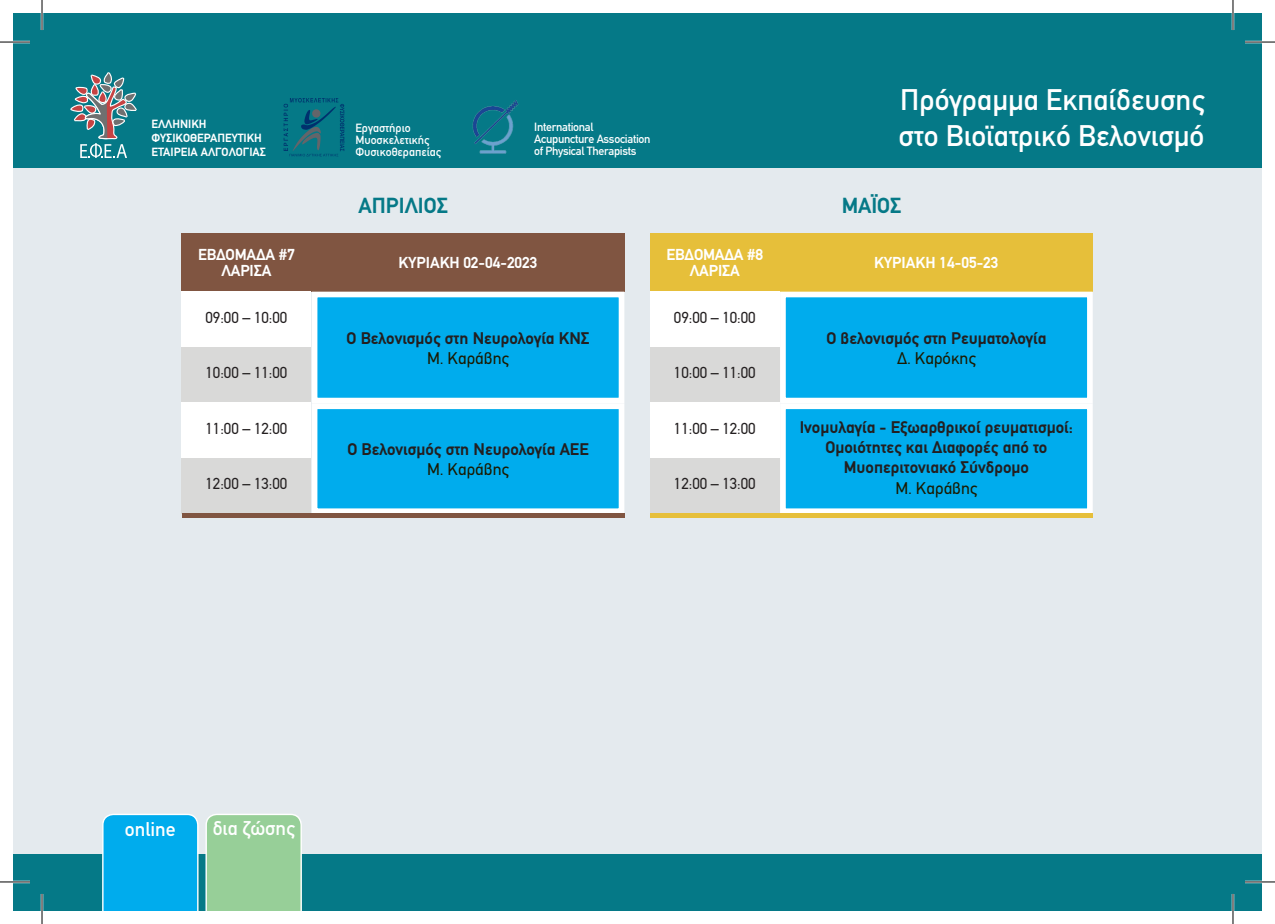
<style>
.page{position:relative;width:1275px;height:924px;background:#fff}
.page>*{position:absolute;margin:0;border:0;box-sizing:border-box;transform-origin:0 0}
.t1{font:500 30px/36px "PF Din Text";color:#fff}
.t2{font:700 22px "PF Din Text";color:#057987}
.t3{font:500 20px "PF Din Text";color:#fff}
.t4{font:700 17px/20.4px "PF Din Text";color:#231f20;text-align:center}
.t5{font:17px "PF Din Text";color:#1b1a00}
.t6{font:16px "PF Din Text";color:#231f20}
.t7{font:700 16px/16px "PF Din Text";letter-spacing:-.01em;color:#fff;text-align:center}
.t8{font:500 12px/12px "PF Din Text";letter-spacing:-.025em;color:#fff}
.t9{font:700 12px/14px "PF Din Text";color:#fff}
.t10{font:500 12px/12px "PF Din Text";color:#fff}
</style>
<div class="page">
<div style="left:14px;top:14px;width:1247px;height:895px;background:#057987"></div>
<svg style="left:70px;top:72px;width:67px;height:86px"></svg>
<div style="left:14px;top:168px;width:1247px;height:685px;background:#e4eaee"></div>
<div style="left:102px;top:814px;width:96px;height:95px;background:#00aced"></div>
<div style="left:205px;top:814px;width:97px;height:95px;background:#97cf98"></div>
<div style="left:182px;top:233px;width:129px;height:58px;background:#805541"></div>
<div style="left:312px;top:233px;width:312px;height:58px;background:#805541"></div>
<div style="left:312px;top:403px;width:312px;height:111px;background:#00aced;border:6px solid #fff"></div>
<div style="left:312px;top:291px;width:312px;height:112px;background:#00aced;border:6px solid #fff"></div>
<div style="left:182px;top:347px;width:129px;height:55px;background:#d9d9d8"></div>
<div style="left:182px;top:458px;width:129px;height:55px;background:#d9d9d8"></div>
<div style="left:182px;top:291px;width:129px;height:56px;background:#fff"></div>
<div style="left:182px;top:402px;width:129px;height:56px;background:#fff"></div>
<div style="left:182px;top:513px;width:442px;height:5px;background:#805541"></div>
<div style="left:650px;top:233px;width:129px;height:58px;background:#e6bf3a"></div>
<div style="left:780px;top:233px;width:312px;height:58px;background:#e6bf3a"></div>
<div style="left:780px;top:403px;width:312px;height:111px;background:#00aced;border:6px solid #fff"></div>
<div style="left:780px;top:291px;width:312px;height:112px;background:#00aced;border:6px solid #fff"></div>
<div style="left:650px;top:347px;width:129px;height:55px;background:#d9d9d8"></div>
<div style="left:650px;top:458px;width:129px;height:55px;background:#d9d9d8"></div>
<div style="left:650px;top:291px;width:129px;height:56px;background:#fff"></div>
<div style="left:650px;top:402px;width:129px;height:56px;background:#fff"></div>
<div style="left:650px;top:513px;width:443px;height:5px;background:#e6bf3a"></div>
<img style="left:472px;top:100px;width:47px;height:54px">
<svg style="left:284px;top:98px;width:60px;height:58px"></svg>
<div style="left:312px;top:109px;width:8px;height:9px;background:#63656a;border-radius:50%"></div>
<hr style="left:0;top:41px;width:30px;height:2px;background:#fff">
<hr style="left:1245px;top:41px;width:30px;height:2px;background:#fff">
<hr style="left:0;top:880px;width:30px;height:2px;background:#fff">
<hr style="left:1245px;top:880px;width:30px;height:2px;background:#fff">
<hr style="left:41px;top:0;width:2px;height:30px;background:#fff">
<hr style="left:41px;top:893px;width:2px;height:30px;background:#fff">
<hr style="left:1231px;top:0;width:3px;height:30px;background:#fff">
<hr style="left:1231px;top:893px;width:3px;height:30px;background:#fff">
<hr style="left:0;top:42px;width:30px;height:1px;background:#000">
<hr style="left:1245px;top:42px;width:30px;height:1px;background:#000">
<hr style="left:0;top:881px;width:30px;height:1px;background:#000">
<hr style="left:1245px;top:881px;width:30px;height:1px;background:#000">
<hr style="left:42px;top:0;width:1px;height:30px;background:#000">
<hr style="left:42px;top:893px;width:1px;height:30px;background:#000">
<hr style="left:1232px;top:0;width:1px;height:30px;background:#000">
<hr style="left:1232px;top:893px;width:1px;height:30px;background:#000">
<p class="t9" style="left:151px;top:116px;width:116px">ΕΛΛΗΝΙΚΗ<br>ΦΥΣΙΚΟΘΕΡΑΠΕΥΤΙΚΗ<br>ΕΤΑΙΡΕΙΑ ΑΛΓΟΛΟΓΙΑΣ</p>
<p class="t10" style="left:355px;top:122px;width:87px">Εργαστήριο<br>Μυοσκελετικής<br>Φυσικοθεραπείας</p>
<p class="t8" style="left:534px;top:120px;width:118px">International<br>Acupuncture Association of Physical Therapists</p>
<h1 class="t1" style="left:898px;top:82px;width:307px">Πρόγραμμα Εκπαίδευσης στο Βιοϊατρικό Βελονισμό</h1>
<p class="t2" style="left:359px;top:193px;width:91px">ΑΠΡΙΛΙΟΣ</p>
<p class="t2" style="left:842px;top:193px;width:61px">ΜΑΪΟΣ</p>
<p class="t7" style="left:198px;top:246px;width:98px">ΕΒΔΟΜΑΔΑ #7<br>ΛΑΡΙΣΑ</p>
<p class="t7" style="left:398px;top:254px;width:141px">ΚΥΡΙΑΚΗ 02-04-2023</p>
<p class="t7" style="left:666px;top:246px;width:98px">ΕΒΔΟΜΑΔΑ #8<br>ΛΑΡΙΣΑ</p>
<p class="t7" style="left:874px;top:254px;width:126px">ΚΥΡΙΑΚΗ 14-05-23</p>
<p class="t6" style="left:205px;top:308px;width:83px">09:00 – 10:00</p>
<p class="t6" style="left:674px;top:308px;width:83px">09:00 – 10:00</p>
<p class="t6" style="left:205px;top:363px;width:83px">10:00 – 11:00</p>
<p class="t4" style="left:346px;top:327px;width:244px">Ο Βελονισμός στη Νευρολογία ΚΝΣ</p>
<p class="t5" style="left:427px;top:348px;width:83px">Μ. Καράβης</p>
<p class="t6" style="left:674px;top:363px;width:83px">10:00 – 11:00</p>
<p class="t4" style="left:826px;top:327px;width:221px">Ο βελονισμός στη Ρευματολογία</p>
<p class="t5" style="left:897px;top:348px;width:80px">Δ. Καρόκης</p>
<p class="t6" style="left:205px;top:419px;width:83px">11:00 – 12:00</p>
<p class="t6" style="left:205px;top:474px;width:83px">12:00 – 13:00</p>
<p class="t4" style="left:347px;top:438px;width:243px">Ο Βελονισμός στη Νευρολογία ΑΕΕ</p>
<p class="t5" style="left:427px;top:459px;width:83px">Μ. Καράβης</p>
<p class="t6" style="left:674px;top:419px;width:83px">11:00 – 12:00</p>
<p class="t6" style="left:674px;top:474px;width:83px">12:00 – 13:00</p>
<p class="t4" style="left:800px;top:416px;width:275px">Ινομυλαγία - Εξωαρθρικοί ρευματισμοί:<br>Ομοιότητες και Διαφορές από το<br>Μυοπεριτονιακό Σύνδρομο</p>
<p class="t5" style="left:895px;top:478px;width:83px">Μ. Καράβης</p>
<p class="t3" style="left:125px;top:817px;width:52px">online</p>
<p class="t3" style="left:213px;top:816px;width:83px">δια ζώσης</p>
</div>
